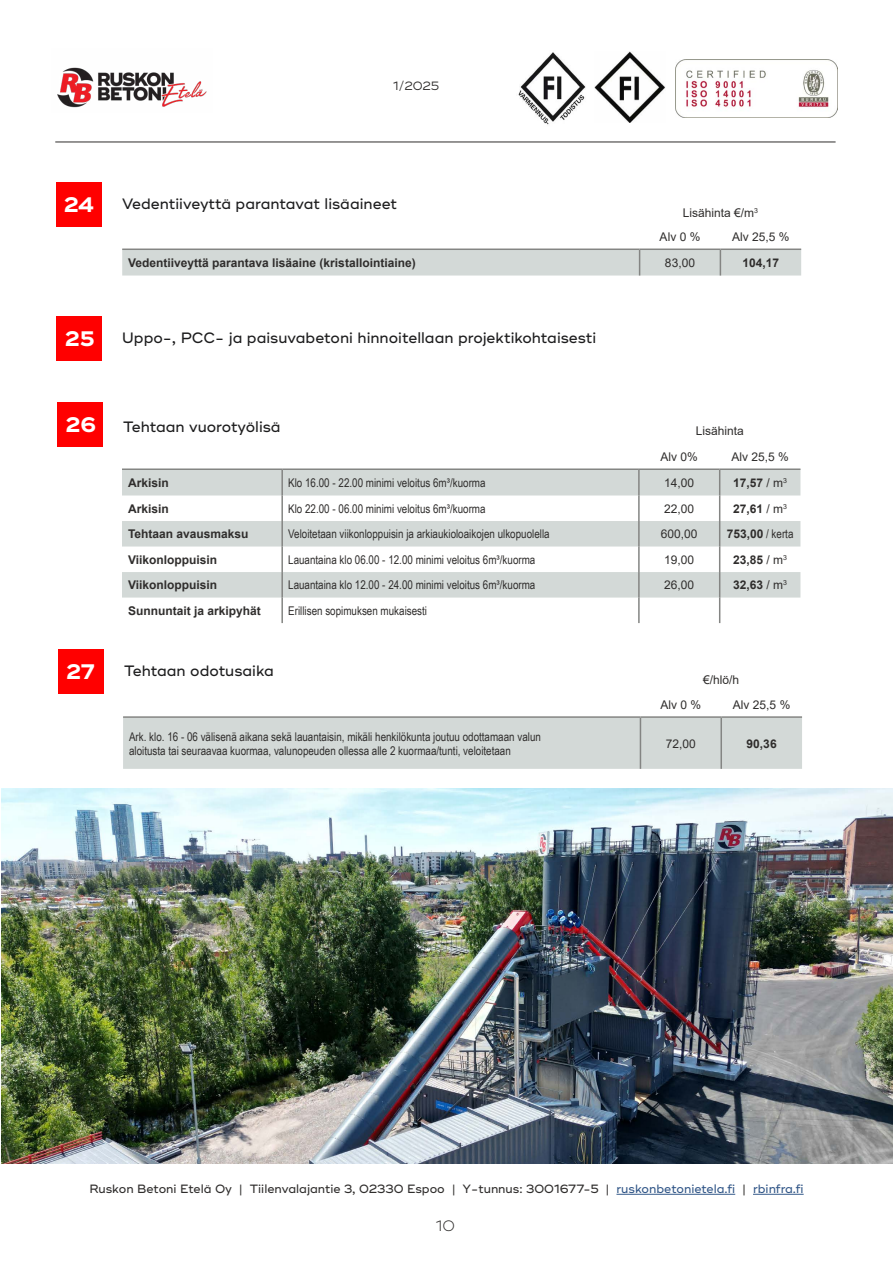
<style>
.page{position:relative;width:893px;height:1263px;background:#fff}
.page>*{position:absolute;margin:0;border:0;box-sizing:border-box;transform-origin:0 0}
.t1{font:700 21px "Ridley Grotesk";letter-spacing:-.01em;color:#fff}
.t2{font:500 15px "Ridley Grotesk";color:#1c1c1d}
.t3{font:300 15px "Ridley Grotesk";color:#2f2d2c}
.t4{font:12px/14.4px "Arial Narrow";color:#2f2d2c}
.t5{font:700 12px "Arial";color:#2f2d2c}
.t6{font:12px/24.5px "Arial";color:#2f2d2c}
.t7{font:500 12px "Ridley Grotesk";color:#2f2d2c}
.t8{font:12px "Ridley Grotesk";color:#2f2d2c}
.s1{font-weight:400}
.s2{font-family:"Arial Narrow";font-weight:400}
.s3{color:#325788}
</style>
<div class="page">
<hr style="left:55px;top:142px;width:781px;height:1px;background:#2f2d2c">
<img style="left:518px;top:52px;width:68px;height:73px">
<img style="left:594px;top:52px;width:71px;height:71px">
<hr style="left:616px;top:1194px;width:119px;height:1px;background:#325788">
<hr style="left:753px;top:1194px;width:51px;height:1px;background:#325788">
<img style="left:676px;top:60px;width:162px;height:58px">
<img style="left:57px;top:67px;width:150px;height:41px">
<div style="left:57px;top:182px;width:45px;height:45px;background:#f00"></div>
<hr style="left:122px;top:248px;width:518px;height:2px;background:#848583">
<hr style="left:640px;top:248px;width:80px;height:2px;background:#848583">
<hr style="left:720px;top:248px;width:81px;height:2px;background:#848583">
<svg style="left:122px;top:249px;width:679px;height:27px;background:#d0d6d4"></svg>
<div style="left:57px;top:316px;width:45px;height:45px;background:#f00"></div>
<div style="left:57px;top:402px;width:46px;height:45px;background:#f00"></div>
<svg style="left:122px;top:470px;width:678px;height:127px;fill:#d3d9d7"></svg>
<hr style="left:281px;top:470px;width:2px;height:25px;background:#848583">
<hr style="left:638px;top:470px;width:2px;height:25px;background:#848583">
<hr style="left:281px;top:495px;width:2px;height:26px;background:#848583">
<hr style="left:638px;top:495px;width:2px;height:26px;background:#848583">
<hr style="left:281px;top:521px;width:2px;height:25px;background:#848583">
<hr style="left:638px;top:521px;width:2px;height:25px;background:#848583">
<hr style="left:281px;top:546px;width:2px;height:26px;background:#848583">
<hr style="left:638px;top:546px;width:2px;height:26px;background:#848583">
<hr style="left:281px;top:572px;width:2px;height:25px;background:#848583">
<hr style="left:638px;top:572px;width:2px;height:25px;background:#848583">
<hr style="left:281px;top:597px;width:2px;height:26px;background:#848583">
<hr style="left:638px;top:597px;width:2px;height:26px;background:#848583">
<svg style="left:719px;top:470px;width:1px;height:153px"></svg>
<hr style="left:122px;top:468px;width:160px;height:2px;background:#848583">
<hr style="left:282px;top:468px;width:357px;height:2px;background:#848583">
<hr style="left:639px;top:468px;width:81px;height:2px;background:#848583">
<hr style="left:720px;top:468px;width:80px;height:2px;background:#848583">
<div style="left:58px;top:649px;width:46px;height:45px;background:#f00"></div>
<div style="left:123px;top:718px;width:679px;height:51px;background:#d3d9d7"></div>
<hr style="left:123px;top:716px;width:517px;height:2px;background:#848583">
<hr style="left:640px;top:716px;width:81px;height:2px;background:#848583">
<hr style="left:721px;top:716px;width:81px;height:2px;background:#848583">
<hr style="left:640px;top:718px;width:1px;height:51px;background:#848583">
<hr style="left:720px;top:718px;width:2px;height:51px;background:#848583">
<img style="left:1px;top:789px;width:892px;height:374px">
<p class="t8" style="left:393px;top:79px;width:48px">1/2025</p>
<h1 class="t1" style="left:64px;top:192px;width:31px">24</h1>
<p class="t2" style="left:122px;top:195px;width:276px">Vedentiiveyttä parantavat lisäaineet</p>
<p class="t6" style="left:660px;top:200px;width:100px;text-indent:23px">Lisähinta €/m<sup>3<br></sup>Alv 0 %</p>
<p class="t6" style="left:732px;top:225px;width:59px">Alv 25,5 %</p>
<p class="t5" style="left:128px;top:254px;width:289px">Vedentiiveyttä parantava lisäaine (kristallointiaine)</p>
<p class="t6" style="left:665px;top:251px;width:32px">83,00</p>
<p class="t5" style="left:742px;top:254px;width:38px">104,17</p>
<h1 class="t1" style="left:65px;top:326px;width:31px">25</h1>
<p class="t2" style="left:122px;top:329px;width:475px">Uppo-, PCC- ja paisuvabetoni hinnoitellaan projektikohtaisesti</p>
<h1 class="t1" style="left:65px;top:412px;width:32px">26</h1>
<p class="t2" style="left:123px;top:418px;width:159px">Tehtaan vuorotyölisä</p>
<p class="t6" style="left:661px;top:418px;width:85px;line-height:25.5px;text-indent:35px">Lisähinta<br>Alv 0%</p>
<p class="t6" style="left:731px;top:444px;width:59px">Alv 25,5 %</p>
<p class="t5" style="left:128px;top:474px;width:42px">Arkisin</p>
<p class="t4" style="left:288px;top:475px;width:199px">Klo 16.00 - 22.00 minimi veloitus 6m³/kuorma</p>
<p class="t6" style="left:664px;top:471px;width:32px">14,00</p>
<p class="t5" style="left:733px;top:474px;width:55px">17,57 <span class="s1">/ m</span><sup>3</sup></p>
<p class="t5" style="left:128px;top:500px;width:42px">Arkisin</p>
<p class="t4" style="left:288px;top:501px;width:199px">Klo 22.00 - 06.00 minimi veloitus 6m³/kuorma</p>
<p class="t6" style="left:664px;top:496px;width:32px">22,00</p>
<p class="t5" style="left:733px;top:500px;width:55px">27,61 <span class="s1">/ m</span><sup>3</sup></p>
<p class="t5" style="left:128px;top:525px;width:122px">Tehtaan avausmaksu</p>
<p class="t4" style="left:288px;top:526px;width:263px">Veloitetaan viikonloppuisin ja arkiaukioloaikojen ulkopuolella</p>
<p class="t6" style="left:661px;top:522px;width:38px">600,00</p>
<p class="t5" style="left:727px;top:525px;width:68px">753,00 <span class="s2">/ kerta</span></p>
<p class="t5" style="left:128px;top:551px;width:91px">Viikonloppuisin</p>
<p class="t4" style="left:288px;top:552px;width:249px">Lauantaina klo 06.00 - 12.00 minimi veloitus 6m³/kuorma</p>
<p class="t6" style="left:664px;top:547px;width:32px">19,00</p>
<p class="t5" style="left:733px;top:551px;width:55px">23,85 <span class="s1">/ m</span><sup>3</sup></p>
<p class="t5" style="left:128px;top:576px;width:91px">Viikonloppuisin</p>
<p class="t4" style="left:288px;top:577px;width:249px">Lauantaina klo 12.00 - 24.00 minimi veloitus 6m³/kuorma</p>
<p class="t6" style="left:664px;top:573px;width:32px">26,00</p>
<p class="t5" style="left:733px;top:576px;width:55px">32,63 <span class="s1">/ m</span><sup>3</sup></p>
<p class="t5" style="left:128px;top:602px;width:134px">Sunnuntait ja arkipyhät</p>
<p class="t4" style="left:288px;top:603px;width:140px">Erillisen sopimuksen mukaisesti</p>
<h1 class="t1" style="left:66px;top:659px;width:30px">27</h1>
<p class="t2" style="left:124px;top:662px;width:151px">Tehtaan odotusaika</p>
<p class="t6" style="left:703px;top:668px;width:38px">€/hlö/h</p>
<p class="t6" style="left:660px;top:692px;width:42px">Alv 0 %</p>
<p class="t6" style="left:733px;top:692px;width:59px">Alv 25,5 %</p>
<p class="t4" style="left:129px;top:729px;width:413px">Ark. klo. 16 - 06 välisenä aikana sekä lauantaisin, mikäli henkilökunta joutuu odottamaan valun aloitusta tai seuraavaa kuormaa, valunopeuden ollessa alle 2 kuormaa/tunti, veloitetaan</p>
<p class="t6" style="left:666px;top:731px;width:32px">72,00</p>
<p class="t5" style="left:747px;top:735px;width:32px">90,36</p>
<p class="t7" style="left:89px;top:1182px;width:716px">Ruskon Betoni Etelä Oy | Tiilenvalajantie 3, 02330 Espoo | Y-tunnus: 3001677-5 | <span class="s3">ruskonbetonietela.fi</span> | <span class="s3">rbinfra.fi</span></p>
<p class="t3" style="left:436px;top:1217px;width:21px">10</p>
</div>
